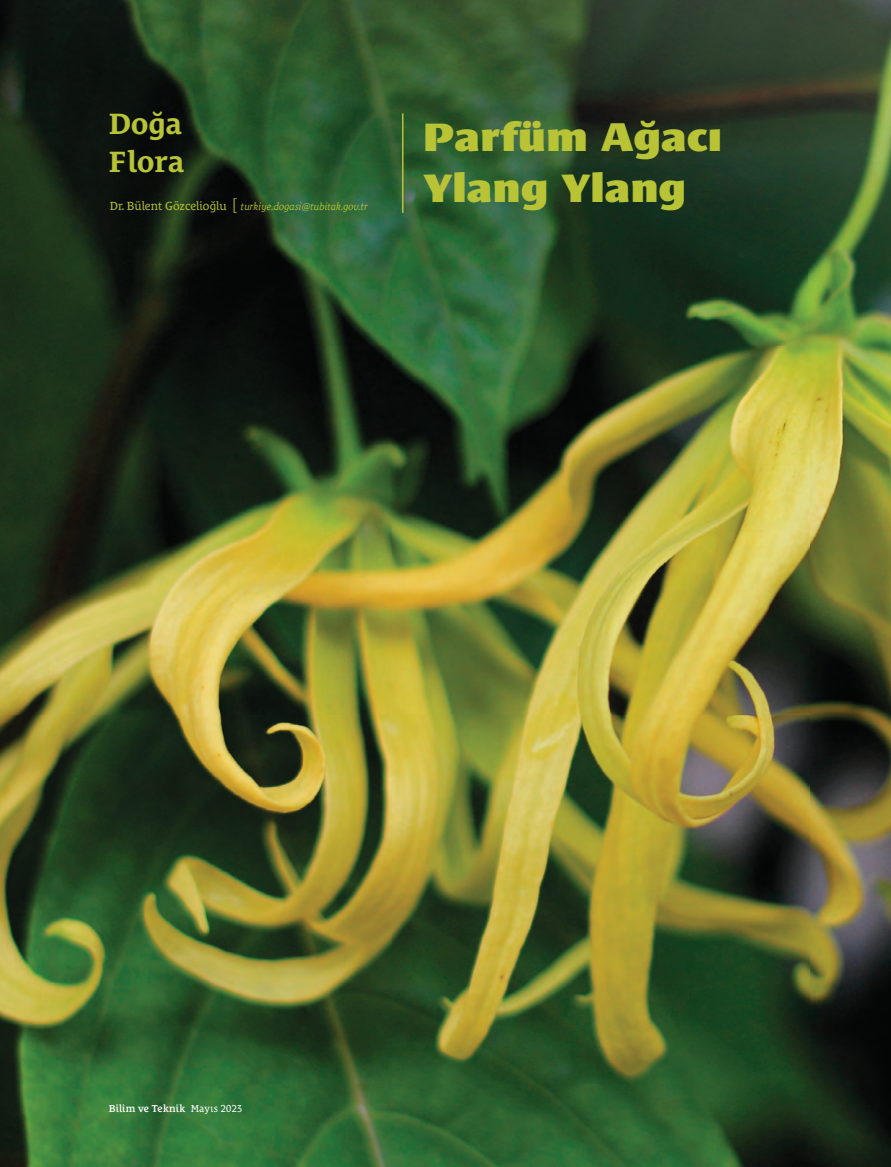
<style>
.page{position:relative;width:891px;height:1167px;background:#fff}
.page>*{position:absolute;margin:0;border:0;box-sizing:border-box;transform-origin:0 0}
.t1{font:900 40.5px/51px "Le Monde Sans Pro";letter-spacing:.01em;color:#b8c336}
.t2{font:700 30px "Le Monde Courrier Pro";color:#b8c336}
.t3{font:italic 10.35px "Le Monde Courrier Pro";letter-spacing:-.01em;color:#b8c336}
.t4{font:600 10.35px "Le Monde Courrier Pro";letter-spacing:.01em;color:#fff}
.s1{font-style:normal;font-size:12px}
.s2{font-family:"Le Monde Sans Pro";font-weight:300;font-style:normal;font-size:16.2px}
.s3{font-weight:400}
</style>
<div class="page">
<img style="left:0;top:0;width:891px;height:1167px">
<hr style="left:402px;top:113px;width:2px;height:100px;background:#b8c336">
<h2 class="t2" style="left:109px;top:111px;width:75px">Doğa</h2>
<h2 class="t2" style="left:109px;top:149px;width:77px">Flora</h2>
<p class="t3" style="left:110px;top:202px;width:260px"><span class="s1">Dr. Bülent Gözcelioğlu</span> <span class="s2">[</span> turkiye.dogasi@tubitak.gov.tr</p>
<h1 class="t1" style="left:423px;top:114px;width:300px">Parfüm Ağacı<br>Ylang Ylang</h1>
<p class="t4" style="left:109px;top:1104px;width:135px">Bilim ve Teknik <span class="s3">Mayıs 2023</span></p>
</div>
